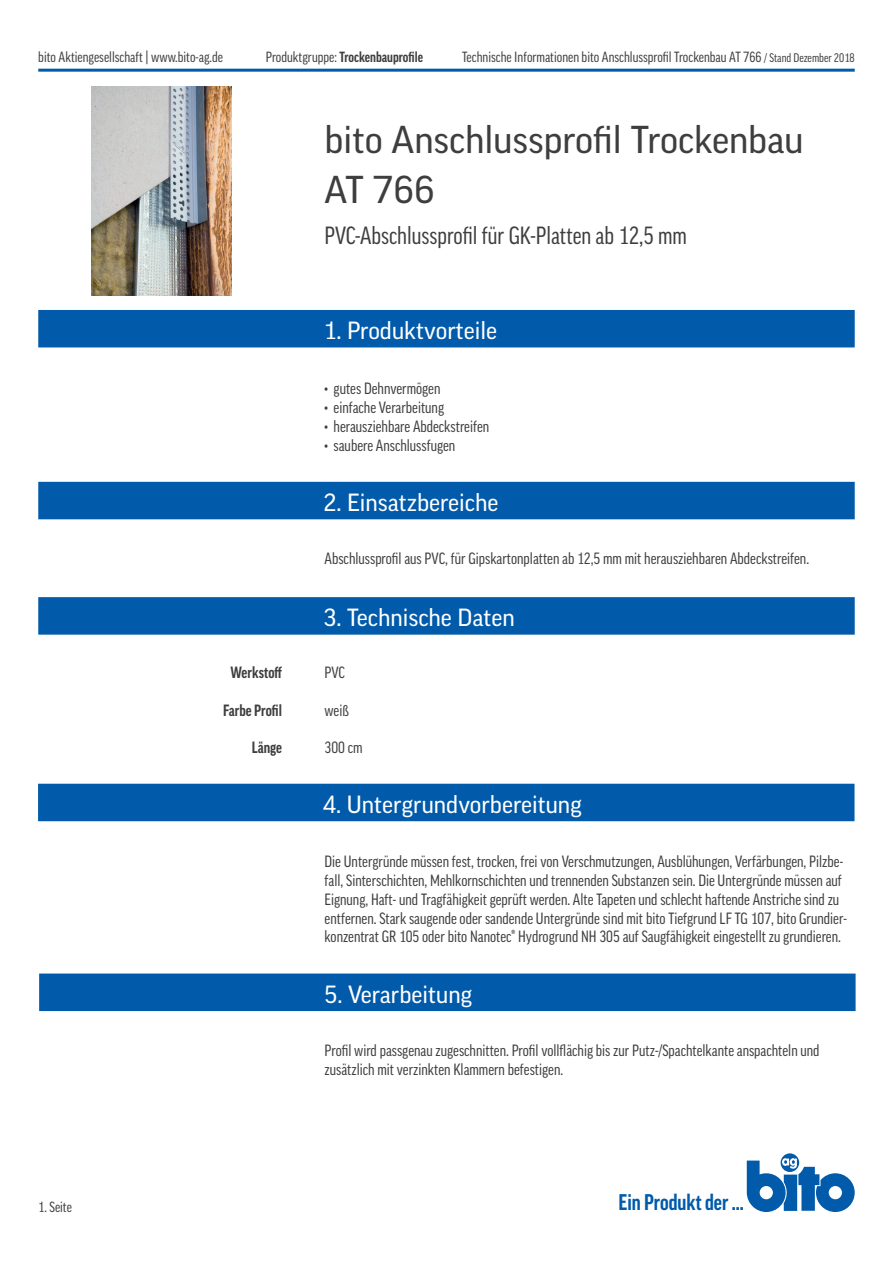
<style>
.page{position:relative;width:893px;height:1263px;background:#fff}
.page>*{position:absolute;margin:0;border:0;box-sizing:border-box;transform-origin:0 0}
.Headline{font:37.5px "Good Pro";color:#3e3e3f}
.blauer_Balken{font:24px "Good Pro";color:#fff}
.Subline{font:condensed 24px "Good Pro";color:#3e3e3f}
.t1{font:700 condensed 21.9px "Good Pro";color:#015aaa}
.Inhalt{font:condensed 15.75px/18.9px "Good Pro";color:#3e3e3f}
.Auflistung{font:700 condensed 15.75px "Good Pro";color:#3e3e3f}
.t2{font:condensed 14.25px "Good Pro";color:#3e3e3f}
.t3{font:700 condensed 14.25px "Good Pro";color:#3e3e3f}
.s1{font-weight:400}
.s2{font-size:12px}
</style>
<div class="page">
<hr style="left:38px;top:69px;width:817px;height:3px;background:#015aaa">
<svg style="left:747px;top:1153px;width:108px;height:59px"></svg>
<img style="left:92px;top:86px;width:139px;height:209px">
<div style="left:38px;top:482px;width:817px;height:37px;background:#015aaa"></div>
<div style="left:38px;top:597px;width:817px;height:38px;background:#015aaa"></div>
<div style="left:38px;top:310px;width:817px;height:37px;background:#015aaa"></div>
<div style="left:38px;top:784px;width:816px;height:37px;background:#015aaa"></div>
<div style="left:39px;top:973px;width:817px;height:38px;background:#015aaa"></div>
<p class="t2" style="left:38px;top:49px;width:186px">bito Aktiengesellschaft | www.bito-ag.de</p>
<p class="t3" style="left:266px;top:49px;width:159px"><span class="s1">Produktgruppe:</span> Trockenbauprofile</p>
<p class="t2" style="left:462px;top:49px;width:394px">Technische Informationen bito Anschlussprofil Trockenbau AT 766 <span class="s2">/ Stand Dezember 2018</span></p>
<p class="Headline" style="left:325px;top:118px;width:481px">bito Anschlussprofil Trockenbau</p>
<p class="Headline" style="left:325px;top:168px;width:112px">AT 766</p>
<p class="Subline" style="left:325px;top:222px;width:364px">PVC-Abschlussprofil für GK-Platten ab 12,5 mm</p>
<p class="blauer_Balken" style="left:323px;top:317px;width:175px">1. Produktvorteile</p>
<p class="Inhalt" style="left:325px;top:379px;width:117px">• gutes Dehnvermögen</p>
<p class="Inhalt" style="left:325px;top:398px;width:121px">• einfache Verarbeitung</p>
<p class="Inhalt" style="left:325px;top:417px;width:166px">• herausziehbare Abdeckstreifen</p>
<p class="Inhalt" style="left:325px;top:436px;width:132px">• saubere Anschlussfugen</p>
<p class="blauer_Balken" style="left:323px;top:488px;width:177px">2. Einsatzbereiche</p>
<p class="Inhalt" style="left:325px;top:549px;width:486px">Abschlussprofil aus PVC, für Gipskartonplatten ab 12,5 mm mit herausziehbaren Abdeckstreifen.</p>
<p class="Auflistung" style="left:231px;top:663px;width:53px">Werkstoff</p>
<p class="Auflistung" style="left:223px;top:701px;width:61px">Farbe Profil</p>
<p class="Auflistung" style="left:252px;top:739px;width:32px">Länge</p>
<p class="blauer_Balken" style="left:323px;top:604px;width:193px">3. Technische Daten</p>
<p class="Inhalt" style="left:325px;top:663px;width:22px">PVC</p>
<p class="Inhalt" style="left:325px;top:700px;width:26px">weiß</p>
<p class="Inhalt" style="left:325px;top:738px;width:40px">300 cm</p>
<p class="blauer_Balken" style="left:323px;top:790px;width:260px">4. Untergrundvorbereitung</p>
<p class="Inhalt" style="left:325px;top:852px;width:524px">Die Untergründe müssen fest, trocken, frei von Verschmutzungen, Ausblühungen, Verfärbungen, Pilzbe&shy;fall, Sinterschichten, Mehlkornschichten und trennenden Substanzen sein. Die Untergründe müssen auf Eignung, Haft- und Tragfähigkeit geprüft werden. Alte Tapeten und schlecht haftende Anstriche sind zu entfernen. Stark saugende oder sandende Untergründe sind mit bito Tiefgrund LF TG 107, bito Grundier&shy;konzentrat GR 105 oder bito Nanotec® Hydrogrund NH 305 auf Saugfähigkeit eingestellt zu grundieren.</p>
<p class="blauer_Balken" style="left:324px;top:980px;width:150px">5. Verarbeitung</p>
<p class="Inhalt" style="left:325px;top:1041px;width:496px">Profil wird passgenau zugeschnitten. Profil vollflächig bis zur Putz-/Spachtelkante anspachteln und zusätzlich mit verzinkten Klammern befestigen.</p>
<p class="t2" style="left:38px;top:1199px;width:35px">1. Seite</p>
<h3 class="t1" style="left:618px;top:1190px;width:127px">Ein Produkt der ...</h3>
</div>
